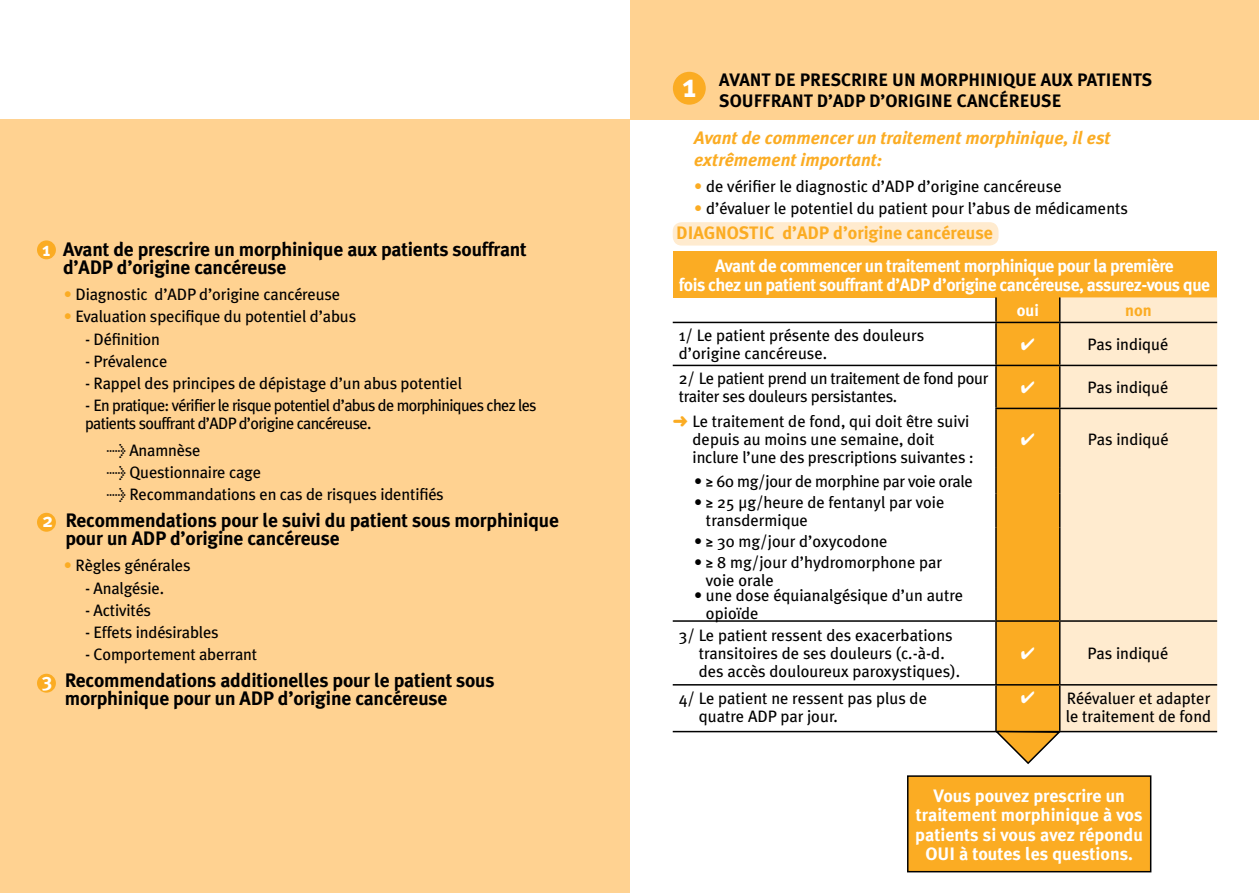
<style>
.page{position:relative;width:1259px;height:893px;background:#fff}
.page>*{position:absolute;margin:0;border:0;box-sizing:border-box;transform-origin:0 0}
.t1{font:700 33.15px "Meta Plus";color:#fff}
.t2{font:700 19.5px/18px "Meta Plus";letter-spacing:-.01em;color:#000}
.t3{font:700 18px/19.5px "Meta Plus";letter-spacing:-.03em;color:#fff;text-align:center}
.t4{font:700 18px/19.5px "Meta Plus";color:#fff;text-align:center}
.t5{font:700 18px/21.6px "Meta Plus";color:#000}
.t6{font:italic 700 18px/21.6px "Meta Plus";color:#fbac23}
.t7{font:700 18px "Meta Plus";color:#fbac23}
.t8{font:16.5px/18px "Meta Plus";letter-spacing:-.01em;color:#000}
.t9{font:16.5px/18px "Meta Plus";letter-spacing:-.04em;color:#000}
.t10{font:700 16.5px "Meta Plus";color:#fff}
.t11{font:700 16.5px "Meta Plus";color:#fbac23}
.s1{color:#fff}
.s2{color:#fbac23}
</style>
<div class="page">
<div style="left:0;top:119px;width:630px;height:774px;background:#ffd291"></div>
<div style="left:37px;top:240px;width:19px;height:19px;background:#fbac23;border-radius:50%"></div>
<div style="left:37px;top:513px;width:19px;height:19px;background:#fbac23;border-radius:50%"></div>
<div style="left:37px;top:674px;width:19px;height:19px;background:#fbac23;border-radius:50%"></div>
<div style="left:630px;top:0;width:629px;height:119px;background:#ffd291"></div>
<div style="left:673px;top:222px;width:325px;height:24px;background:#ffebcf;border-radius:9px"></div>
<div style="left:673px;top:72px;width:33px;height:33px;background:#fbac23;border-radius:50%"></div>
<div style="left:673px;top:251px;width:543px;height:46px;background:#fbac23"></div>
<div style="left:1062px;top:297px;width:155px;height:434px;background:#ffebcf"></div>
<hr style="left:673px;top:322px;width:323px;height:1px;background:#000">
<hr style="left:1059px;top:322px;width:158px;height:1px;background:#000">
<hr style="left:673px;top:365px;width:323px;height:1px;background:#000">
<hr style="left:1059px;top:365px;width:158px;height:1px;background:#000">
<hr style="left:1059px;top:408px;width:158px;height:1px;background:#000">
<hr style="left:673px;top:620px;width:323px;height:2px;background:#000">
<hr style="left:1059px;top:620px;width:158px;height:2px;background:#000">
<hr style="left:673px;top:684px;width:323px;height:2px;background:#000">
<hr style="left:1059px;top:684px;width:158px;height:2px;background:#000">
<hr style="left:673px;top:731px;width:323px;height:1px;background:#000">
<hr style="left:1059px;top:731px;width:158px;height:1px;background:#000">
<div style="left:907px;top:776px;width:243px;height:96px;background:#fbac23"></div>
<div style="left:907px;top:775px;width:244px;height:97px;border:2px solid #000"></div>
<svg style="left:994px;top:297px;width:68px;height:468px;background:#eba630"></svg>
<p class="t2" style="left:63px;top:240px;width:465px;text-indent:-20px"><span class="s1">1</span> Avant de prescrire un morphinique aux patients souffrant d’adp d’origine cancéreuse</p>
<p class="t8" style="left:64px;top:285px;width:115px"><span class="s2">•</span> Diagnostic d’adp</p>
<p class="t8" style="left:199px;top:285px;width:142px">d’origine cancéreuse</p>
<p class="t8" style="left:64px;top:307px;width:294px"><span class="s2">•</span> Evaluation specifique du potentiel d’abus</p>
<p class="t8" style="left:85px;top:330px;width:77px">- Définition</p>
<p class="t8" style="left:85px;top:352px;width:84px">- Prévalence</p>
<p class="t8" style="left:85px;top:374px;width:378px">- Rappel des principes de dépistage d’un abus potentiel</p>
<p class="t9" style="left:85px;top:396px;width:453px">- En pratique: vérifier le risque potentiel d’abus de morphiniques chez les patients souffrant d’adp d’origine cancéreuse.</p>
<p class="t8" style="left:106px;top:439px;width:339px;line-height:22.2px">&gt; Anamnèse<br>&gt; Questionnaire cage<br>&gt; Recommandations en cas de risques identifiés</p>
<p class="t2" style="left:65px;top:511px;width:495px;text-indent:-23px"><span class="s1">2</span> Recommendations pour le suivi du patient sous morphinique pour un adp d’origine cancéreuse</p>
<p class="t8" style="left:64px;top:556px;width:128px"><span class="s2">•</span> Règles générales</p>
<p class="t8" style="left:85px;top:579px;width:81px">- Analgésie.</p>
<p class="t8" style="left:85px;top:601px;width:68px">- Activités</p>
<p class="t8" style="left:85px;top:623px;width:135px">- Effets indésirables</p>
<p class="t8" style="left:85px;top:645px;width:174px">- Comportement aberrant</p>
<p class="t2" style="left:65px;top:671px;width:431px;text-indent:-22px"><span class="s1">3</span> Recommendations additionelles pour le patient sous morphinique pour un adp d’origine cancéreuse</p>
<p class="t5" style="left:719px;top:68px;width:435px">AVANT DE PRESCRIRE UN MORPHINIQUE AUX PATIENTS<br>SOUFFRANT D’ADP D’ORIGINE CANCéREUSE</p>
<p class="t6" style="left:694px;top:127px;width:418px">Avant de commencer un traitement morphinique, il est extrêmement important:</p>
<p class="t8" style="left:694px;top:177px;width:369px"><span class="s2">•</span> de vérifier le diagnostic d’ADP d’origine cancéreuse</p>
<p class="t8" style="left:694px;top:199px;width:435px"><span class="s2">•</span> d’évaluer le potentiel du patient pour l’abus de médicaments</p>
<p class="t7" style="left:676px;top:223px;width:318px">DIAG NOSTIC d’ADP d’origine cancéreuse</p>
<h1 class="t1" style="left:683px;top:66px;width:15px">1</h1>
<p class="t3" style="left:679px;top:255px;width:533px">Avant de commencer un traitement morphinique pour la première<br>fois chez un patient souffrant d’ADP d’origine cancéreuse, assurez-vous que</p>
<p class="t10" style="left:1017px;top:301px;width:23px">oui</p>
<p class="t11" style="left:1125px;top:301px;width:28px">non</p>
<p class="t8" style="left:679px;top:327px;width:247px">1/ Le patient présente des douleurs d’origine cancéreuse.</p>
<p class="t8" style="left:1087px;top:336px;width:82px">Pas indiqué</p>
<p class="t8" style="left:679px;top:370px;width:311px">2/ Le patient prend un traitement de fond pour traiter ses douleurs persistantes.</p>
<p class="t8" style="left:1087px;top:379px;width:82px">Pas indiqué</p>
<p class="t8" style="left:692px;top:412px;width:283px;text-indent:-20px"><span class="s2">➜</span> Le traitement de fond, qui doit être suivi depuis au moins une semaine, doit inclure l’une des prescriptions suivantes :</p>
<p class="t8" style="left:1087px;top:430px;width:82px">Pas indiqué</p>
<p class="t8" style="left:694px;top:472px;width:280px">• ≥ 60 mg/jour de morphine par voie orale</p>
<p class="t8" style="left:706px;top:493px;width:240px;text-indent:-12px">• ≥ 25 μg/heure de fentanyl par voie transdermique</p>
<p class="t8" style="left:694px;top:532px;width:195px">• ≥ 30 mg/jour d’oxycodone</p>
<p class="t8" style="left:706px;top:553px;width:238px;text-indent:-12px">• ≥ 8 mg/jour d’hydromorphone par voie orale</p>
<p class="t8" style="left:706px;top:586px;width:259px;text-indent:-12px">• une dose équianalgésique d’un autre opioïde</p>
<p class="t8" style="left:698px;top:626px;width:263px;text-indent:-20px">3/ Le patient ressent des exacerbations transitoires de ses douleurs (c.-à-d. des accès douloureux paroxystiques).</p>
<p class="t8" style="left:1087px;top:644px;width:82px">Pas indiqué</p>
<p class="t8" style="left:699px;top:689px;width:230px;text-indent:-20px">4/ Le patient ne ressent pas plus de quatre ADP par jour.</p>
<p class="t8" style="left:1021px;top:689px;width:192px;text-align:right"><span class="s1">✔</span> Réévaluer et adapter le traitement de fond</p>
<p class="t4" style="left:915px;top:785px;width:229px">Vous pouvez prescrire un traitement morphinique à vos patients si vous avez répondu<br>OUI à toutes les questions.</p>
</div>
